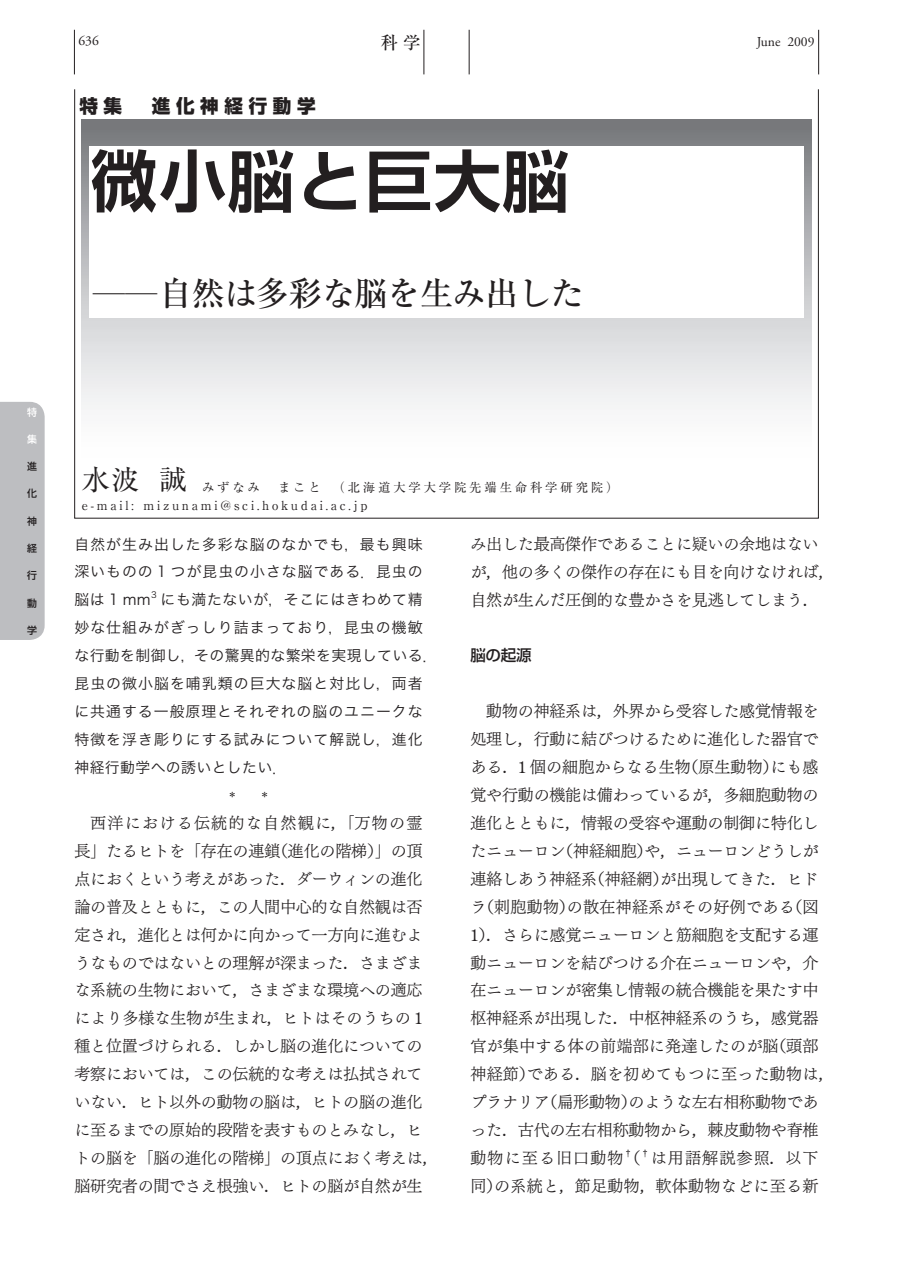
<style>
.page{position:relative;width:903px;height:1275px;background:#fff}
.page>*{position:absolute;margin:0;border:0;box-sizing:border-box;transform-origin:0 0}
.t1{font:67.02px "Shin Go Pro De Bold 90 pv RKSJ H";letter-spacing:.025em;color:#231f20}
.t2{font:33.43px "Ryumin Pro Medium 90 pv RKSJ H";letter-spacing:-.025em;color:#231f20}
.t3{font:27.82px "Ryumin Pro Regular 90 pv RKSJ H";color:#231f20}
.t4{font:18.55px "Shin Go Pro Heavy 90 pv RKSJ H";letter-spacing:.3em;color:#231f20}
.t5{font:17.32px "Ryumin Pro Medium 90 pv RKSJ H";color:#231f20}
.t6{font:16.1px/27.8px "Tsuku Min Pro LB 90 pv RKSJ H";letter-spacing:-.02em;color:#231f20}
.t7{font:15.58px "Shin Go Pro Medium 90 pv RKSJ H";color:#231f20}
.t8{font:14.88px/27.8px "Hira Kaku Pro W3 90 pv RKSJ H";letter-spacing:.065em;color:#231f20;text-align:justify}
.t9{font:13.65px "Adobe Garamond Pro";color:#231f20}
.t10{font:12.42px/18px "Ryumin Pro Regular 90 pv RKSJ H";letter-spacing:.225em;color:#231f20}
.t11{font:11.2px "Tsuku Min Pro LB 90 pv RKSJ H";color:#231f20}
.t12{font:9.97px "Shin Go Pro Medium 90 pv RKSJ H";color:#231f20}
.t13{font:9.97px "Shin Go Pro Medium 90 pv RKSJ H";color:#fff}
.t14{font:8.75px "Hira Kaku Pro W3 90 pv RKSJ H";color:#231f20}
.s1{font-family:"Kyoka ICA Pro Light 90 pv RKSJ H";font-size:32.2px}
.s2{font-family:"Century Old Style Std"}
</style>
<div class="page">
<hr style="left:74px;top:30px;width:1px;height:44px;background:#231f20">
<hr style="left:424px;top:30px;width:1px;height:44px;background:#231f20">
<hr style="left:469px;top:30px;width:1px;height:44px;background:#231f20">
<hr style="left:818px;top:30px;width:1px;height:44px;background:#231f20">
<div style="left:0;top:402px;width:45px;height:238px;background:#bdbec1"></div>
<svg style="left:82px;top:119px;width:729px;height:290px"></svg>
<div style="left:89px;top:146px;width:715px;height:171px;background:#fff"></div>
<p class="t9" style="left:78px;top:32px;width:22px">636</p>
<p class="t5" style="left:381px;top:36px;width:41px">科学</p>
<p class="t9" style="left:757px;top:33px;width:59px">June 2009</p>
<p class="t4" style="left:79px;top:99px;width:238px">特集　進化神経行動学</p>
<h1 class="t1" style="left:91px;top:156px;width:480px">微小脳と巨大脳</h1>
<h2 class="t2" style="left:93px;top:281px;width:492px"><span class="s1">――</span>自然は多彩な脳を生み出した</h2>
<p class="t13" style="left:27px;top:408px;width:11px">特</p>
<p class="t13" style="left:27px;top:435px;width:11px">集</p>
<p class="t12" style="left:27px;top:463px;width:11px">進</p>
<p class="t12" style="left:27px;top:490px;width:11px">化</p>
<p class="t12" style="left:27px;top:517px;width:11px">神</p>
<p class="t12" style="left:27px;top:544px;width:11px">経</p>
<p class="t12" style="left:27px;top:572px;width:11px">行</p>
<p class="t12" style="left:27px;top:599px;width:11px">動</p>
<p class="t12" style="left:27px;top:626px;width:11px">学</p>
<h3 class="t3" style="left:82px;top:469px;width:106px">水波 誠</h3>
<p class="t10" style="left:82px;top:479px;width:538px;text-indent:105px">　みずなみ　まこと　（北海道大学大学院先端生命科学研究院）e-mail: mizunami@sci.hokudai.ac.jp</p>
<p class="t8" style="left:74px;top:532px;width:350px">自然が生み出した多彩な脳のなかでも，最も興味深いものの 1 つが昆虫の小さな脳である．昆虫の脳は 1 mm</p>
<p class="t14" style="left:151px;top:591px;width:7px">3</p>
<p class="t8" style="left:74px;top:588px;width:365px;text-align:left;text-indent:86px">にも満たないが，そこにはきわめて精妙な仕組みがぎっしり詰まっており，昆虫の機敏な行動を制御し，その驚異的な繁栄を実現している．昆虫の微小脳を哺乳類の巨大な脳と対比し，両者に共通する一般原理とそれぞれの脳のユニークな特徴を浮き彫りにする試みについて解説し，進化神経行動学への誘いとしたい．</p>
<p class="t11" style="left:227px;top:791px;width:45px">＊　　＊</p>
<p class="t6" style="left:74px;top:811px;width:366px;text-indent:16px">西洋における伝統的な自然観に，「万物の霊長」たるヒトを「存在の連鎖（進化の階梯）」の頂点におくという考えがあった．ダーウィンの進化論の普及とともに，この人間中心的な自然観は否定され，進化とは何かに向かって一方向に進むようなものではないとの理解が深まった．さまざまな系統の生物において，さまざまな環境への適応により多様な生物が生まれ，ヒトはそのうちの <span class="s2">1</span>種と位置づけられる．しかし脳の進化についての考察においては，この伝統的な考えは払拭されていない．ヒト以外の動物の脳は，ヒトの脳の進化に至るまでの原始的段階を表すものとみなし，ヒトの脳を「脳の進化の階梯」の頂点におく考えは，脳研究者の間でさえ根強い．ヒトの脳が自然が生</p>
<p class="t6" style="left:470px;top:532px;width:366px">み出した最高傑作であることに疑いの余地はないが，他の多くの傑作の存在にも目を向けなければ，自然が生んだ圧倒的な豊かさを見逃してしまう．</p>
<p class="t7" style="left:470px;top:650px;width:63px">脳の起源</p>
<p class="t6" style="left:470px;top:700px;width:366px;text-indent:16px">動物の神経系は，外界から受容した感覚情報を処理し，行動に結びつけるために進化した器官である．<span class="s2">1</span> 個の細胞からなる生物（原生動物）にも感覚や行動の機能は備わっているが，多細胞動物の進化とともに，情報の受容や運動の制御に特化したニューロン（神経細胞）や，ニューロンどうしが連絡しあう神経系（神経網）が出現してきた．ヒドラ（刺胞動物）の散在神経系がその好例である（図<br><span class="s2">1</span>）．さらに感覚ニューロンと筋細胞を支配する運動ニューロンを結びつける介在ニューロンや，介在ニューロンが密集し情報の統合機能を果たす中枢神経系が出現した．中枢神経系のうち，感覚器官が集中する体の前端部に発達したのが脳（頭部神経節）である．脳を初めてもつに至った動物は，プラナリア（扁形動物）のような左右相称動物であった．古代の左右相称動物から，棘皮動物や脊椎動物に至る旧口動物<sup>†</sup>（<sup>†</sup>は用語解説参照．以下同）の系統と，節足動物，軟体動物などに至る新</p>
</div>
